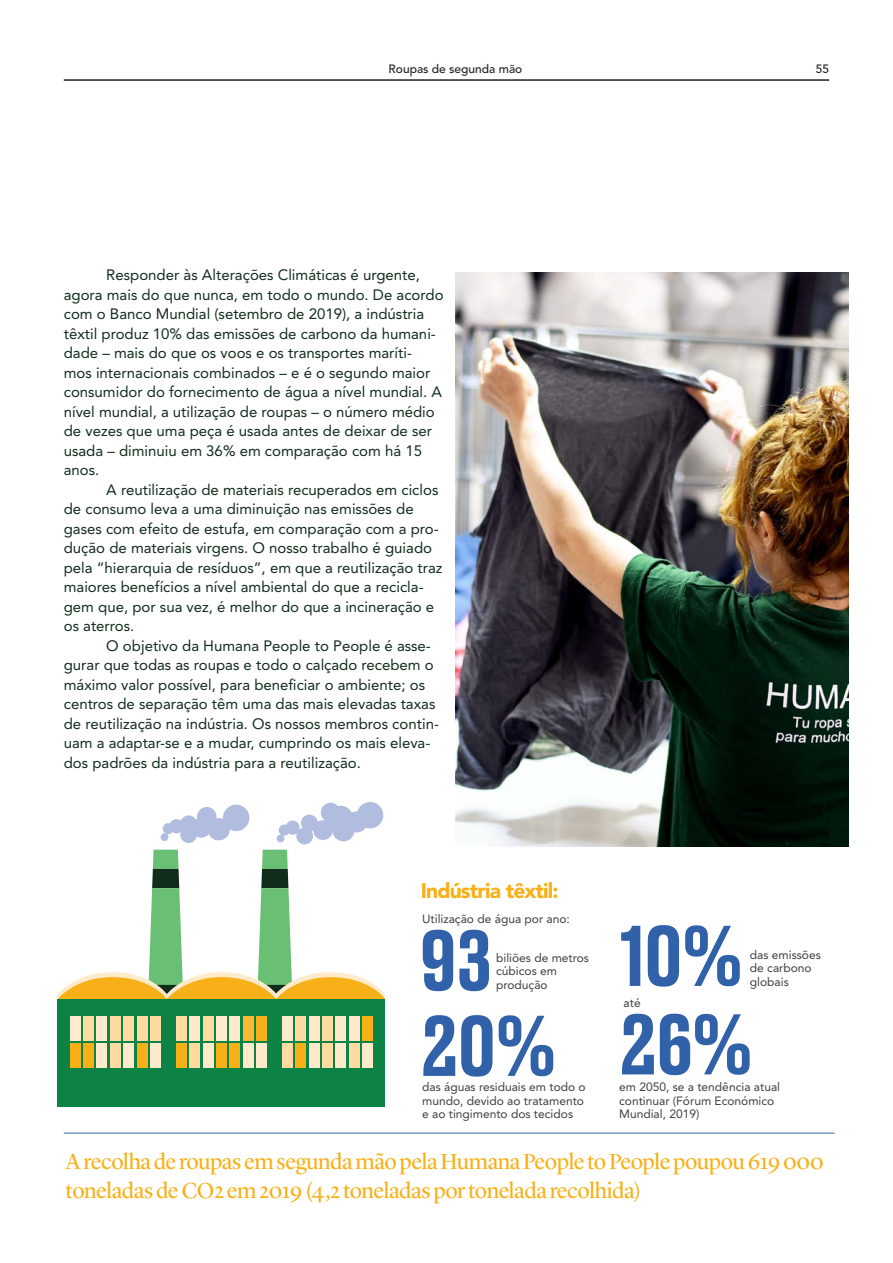
<style>
.page{position:relative;width:893px;height:1263px;background:#fff}
.page>*{position:absolute;margin:0;border:0;box-sizing:border-box;transform-origin:0 0}
.Body_Copy{font:500 80.85px "Druk Text";letter-spacing:-.02em;color:#3162a9}
.Highlighted_Text{font:22.5px/28.5px "Lyon Display";letter-spacing:-.02em;color:#f8b018}
.Page_header{font:900 21px "Avenir LT Std";letter-spacing:-.04em;color:#f8b018}
.Body_Copy-2{font:15px/19.5px "Avenir LT Std";color:#122c1b}
.Body_Copy-3{font:12px/13.5px "Avenir LT Std";color:#3e3e3f}
.t1{font:500 12px "Avenir LT Std";color:#231f20}
</style>
<div class="page">
<img style="left:455px;top:272px;width:393px;height:574px">
<hr style="left:64px;top:1132px;width:770px;height:1px;background:#3162a9">
<div style="left:161px;top:833px;width:7px;height:8px;background:#b1bddf;border-radius:50%"></div>
<div style="left:169px;top:819px;width:15px;height:14px;background:#b1bddf;border-radius:50%"></div>
<div style="left:163px;top:823px;width:11px;height:11px;background:#b1bddf;border-radius:50%"></div>
<div style="left:197px;top:807px;width:19px;height:19px;background:#b1bddf;border-radius:50%"></div>
<div style="left:223px;top:805px;width:26px;height:26px;background:#b1bddf;border-radius:50%"></div>
<div style="left:191px;top:818px;width:20px;height:20px;background:#b1bddf;border-radius:50%"></div>
<div style="left:208px;top:818px;width:22px;height:22px;background:#b1bddf;border-radius:50%"></div>
<div style="left:180px;top:826px;width:17px;height:17px;background:#b1bddf;border-radius:50%"></div>
<div style="left:180px;top:815px;width:17px;height:17px;background:#b1bddf;border-radius:50%"></div>
<svg style="left:58px;top:850px;width:327px;height:149px"></svg>
<div style="left:276px;top:977px;width:109px;height:44px;background:#f7b017;border-radius:50%"></div>
<div style="left:58px;top:999px;width:327px;height:107px;background:#0c8344"></div>
<div style="left:70px;top:1016px;width:10px;height:24px;background:#ffebcc"></div>
<div style="left:83px;top:1016px;width:11px;height:24px;background:#ffdba1"></div>
<div style="left:96px;top:1016px;width:11px;height:24px;background:#ffebcc"></div>
<div style="left:110px;top:1016px;width:11px;height:24px;background:#ffdba1"></div>
<div style="left:123px;top:1016px;width:11px;height:24px;background:#ffdba1"></div>
<div style="left:137px;top:1016px;width:10px;height:24px;background:#ffdba1"></div>
<div style="left:150px;top:1016px;width:11px;height:24px;background:#ffdba1"></div>
<div style="left:70px;top:1043px;width:10px;height:24px;background:#f7b017"></div>
<div style="left:83px;top:1043px;width:11px;height:24px;background:#f7b017"></div>
<div style="left:96px;top:1043px;width:11px;height:24px;background:#ffebcc"></div>
<div style="left:110px;top:1043px;width:11px;height:24px;background:#ffdba1"></div>
<div style="left:123px;top:1043px;width:11px;height:24px;background:#ffebcc"></div>
<div style="left:137px;top:1043px;width:10px;height:24px;background:#f7b017"></div>
<div style="left:150px;top:1043px;width:11px;height:24px;background:#ffebcc"></div>
<div style="left:176px;top:1016px;width:11px;height:24px;background:#ffdba1"></div>
<div style="left:189px;top:1016px;width:11px;height:24px;background:#ffebcc"></div>
<div style="left:203px;top:1016px;width:10px;height:24px;background:#ffdba1"></div>
<div style="left:216px;top:1016px;width:11px;height:24px;background:#ffebcc"></div>
<div style="left:229px;top:1016px;width:11px;height:24px;background:#ffebcc"></div>
<div style="left:243px;top:1016px;width:11px;height:24px;background:#ffb833"></div>
<div style="left:256px;top:1016px;width:11px;height:24px;background:#f7b017"></div>
<div style="left:176px;top:1043px;width:11px;height:24px;background:#f7b017"></div>
<div style="left:189px;top:1043px;width:11px;height:24px;background:#ffdba1"></div>
<div style="left:203px;top:1043px;width:10px;height:24px;background:#ffebcc"></div>
<div style="left:216px;top:1043px;width:11px;height:24px;background:#f7b017"></div>
<div style="left:229px;top:1043px;width:11px;height:24px;background:#f7b017"></div>
<div style="left:243px;top:1043px;width:11px;height:24px;background:#ffebcc"></div>
<div style="left:256px;top:1043px;width:11px;height:24px;background:#ffebcc"></div>
<div style="left:282px;top:1016px;width:11px;height:24px;background:#ffebcc"></div>
<div style="left:295px;top:1016px;width:11px;height:24px;background:#ffdba1"></div>
<div style="left:309px;top:1016px;width:11px;height:24px;background:#ffebcc"></div>
<div style="left:322px;top:1016px;width:11px;height:24px;background:#ffdba1"></div>
<div style="left:336px;top:1016px;width:10px;height:24px;background:#ffebcc"></div>
<div style="left:349px;top:1016px;width:11px;height:24px;background:#ffebcc"></div>
<div style="left:362px;top:1016px;width:11px;height:24px;background:#f7b017"></div>
<div style="left:282px;top:1043px;width:11px;height:24px;background:#ffdba1"></div>
<div style="left:295px;top:1043px;width:11px;height:24px;background:#f7b017"></div>
<div style="left:309px;top:1043px;width:11px;height:24px;background:#ffebcc"></div>
<div style="left:322px;top:1043px;width:11px;height:24px;background:#ffdba1"></div>
<div style="left:336px;top:1043px;width:10px;height:24px;background:#ffebcc"></div>
<div style="left:349px;top:1043px;width:11px;height:24px;background:#ffdba1"></div>
<div style="left:362px;top:1043px;width:11px;height:24px;background:#ffebcc"></div>
<div style="left:277px;top:835px;width:7px;height:7px;background:#b1bddf;border-radius:50%"></div>
<div style="left:285px;top:820px;width:15px;height:15px;background:#b1bddf;border-radius:50%"></div>
<div style="left:279px;top:825px;width:11px;height:11px;background:#b1bddf;border-radius:50%"></div>
<div style="left:321px;top:803px;width:19px;height:19px;background:#b1bddf;border-radius:50%"></div>
<div style="left:357px;top:802px;width:26px;height:26px;background:#b1bddf;border-radius:50%"></div>
<div style="left:327px;top:806px;width:26px;height:26px;background:#b1bddf;border-radius:50%"></div>
<div style="left:346px;top:811px;width:21px;height:21px;background:#b1bddf;border-radius:50%"></div>
<div style="left:313px;top:820px;width:20px;height:20px;background:#b1bddf;border-radius:50%"></div>
<div style="left:332px;top:819px;width:23px;height:22px;background:#b1bddf;border-radius:50%"></div>
<div style="left:296px;top:828px;width:17px;height:16px;background:#b1bddf;border-radius:50%"></div>
<div style="left:301px;top:814px;width:17px;height:17px;background:#b1bddf;border-radius:50%"></div>
<hr style="left:64px;top:79px;width:765px;height:2px;background:#231f20">
<p class="t1" style="left:389px;top:62px;width:135px">Roupas de segunda mão</p>
<p class="t1" style="left:816px;top:62px;width:15px">55</p>
<p class="Body_Copy-2" style="left:64px;top:265px;width:381px;text-indent:43px">Responder às Alterações Climáticas é urgente, agora mais do que nunca, em todo o mundo. De acordo com o Banco Mundial (setembro de 2019), a indústria têxtil produz 10% das emissões de carbono da humani&shy;dade – mais do que os voos e os transportes maríti&shy;mos internacionais combinados – e é o segundo maior consumidor do fornecimento de água a nível mundial. A nível mundial, a utilização de roupas – o número médio de vezes que uma peça é usada antes de deixar de ser usada – diminuiu em 36% em comparação com há 15 anos.</p>
<p class="Body_Copy-2" style="left:64px;top:480px;width:380px;text-indent:43px">A reutilização de materiais recuperados em ciclos de consumo leva a uma diminuição nas emissões de gases com efeito de estufa, em comparação com a pro&shy;dução de materiais virgens. O nosso trabalho é guiado pela “hierarquia de resíduos”, em que a reutilização traz maiores benefícios a nível ambiental do que a recicla&shy;gem que, por sua vez, é melhor do que a incineração e os aterros.</p>
<p class="Body_Copy-2" style="left:64px;top:636px;width:377px;text-indent:43px">O objetivo da Humana People to People é asse&shy;gurar que todas as roupas e todo o calçado recebem o máximo valor possível, para beneficiar o ambiente; os centros de separação têm uma das mais elevadas taxas de reutilização na indústria. Os nossos membros contin&shy;uam a adaptar-se e a mudar, cumprindo os mais eleva&shy;dos padrões da indústria para a reutilização.</p>
<p class="Page_header" style="left:421px;top:877px;width:139px">Indústria têxtil:</p>
<p class="Body_Copy-3" style="left:422px;top:912px;width:149px">Utilização de água por ano:</p>
<p class="Body_Copy-3" style="left:496px;top:951px;width:94px">biliões de metros cúbicos em</p>
<p class="Body_Copy" style="left:419px;top:899px;width:75px">93</p>
<p class="Body_Copy-3" style="left:496px;top:978px;width:53px">produção</p>
<p class="Body_Copy" style="left:420px;top:985px;width:138px">20%</p>
<p class="Body_Copy-3" style="left:422px;top:1080px;width:165px">das águas residuais em todo o mundo, devido ao tratamento</p>
<p class="Body_Copy-3" style="left:422px;top:1107px;width:152px">e ao tingimento dos tecidos</p>
<p class="Body_Copy" style="left:619px;top:895px;width:126px">10%</p>
<p class="Body_Copy-3" style="left:624px;top:996px;width:19px">até</p>
<p class="Body_Copy-3" style="left:750px;top:948px;width:72px">das emissões de carbono globais</p>
<p class="Body_Copy" style="left:619px;top:983px;width:135px">26%</p>
<p class="Body_Copy-3" style="left:619px;top:1080px;width:162px">em 2050, se a tendência atual continuar (Fórum Económico<br>Mundial, 2019)</p>
<p class="Highlighted_Text" style="left:66px;top:1146px;width:760px">A recolha de roupas em segunda mão pela Humana People to People poupou 619 000 toneladas de CO2 em 2019 (4,2 toneladas por tonelada recolhida)</p>
</div>
